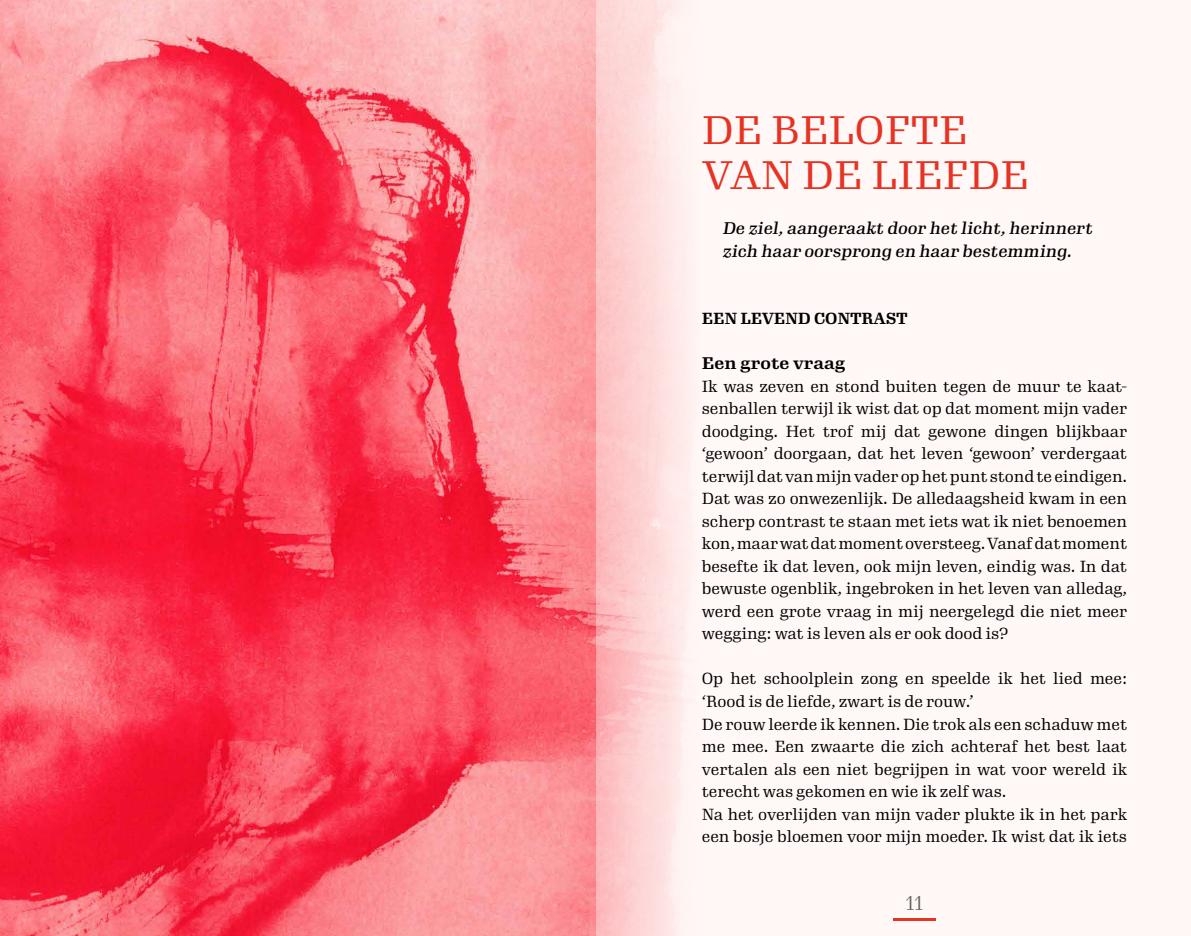
<style>
.page{position:relative;width:1191px;height:936px;background:#fff}
.page>*{position:absolute;margin:0;border:0;box-sizing:border-box;transform-origin:0 0}
.t1{font:39px/45px "Gimlet Text";color:#e63323}
.t2{font:300 19.5px "Gimlet Text Condensed";color:#646363}
.t3{font:italic 500 16.5px/22.5px "Gimlet Text";color:#000}
.t4{font:700 16.5px "Gimlet Text";color:#000}
.t5{font:15.75px/22.5px "Gimlet Text";letter-spacing:-.01em;color:#000;text-align:justify;scale:.95 1}
.t6{font:700 15.75px "Gimlet Text";letter-spacing:-.01em;color:#000;scale:.95 1}
</style>
<div class="page">
<div style="left:595px;top:0;width:596px;height:935px;background:#fff8f6"></div>
<img style="left:0;top:0;width:690px;height:935px">
<hr style="left:893px;top:918px;width:42px;height:2px;background:#e63323">
<hr style="left:256px;top:918px;width:42px;height:2px;background:#e63323">
<h1 class="t1" style="left:702px;top:105px;width:329px">DE BELOFTE<br>VAN DE LIEFDE</h1>
<p class="t3" style="left:723px;top:216px;width:371px">De ziel, aangeraakt door het licht, herinnert zich haar oorsprong en haar bestemming.</p>
<p class="t6" style="left:702px;top:307px;width:218px">EEN LEVEND CONTRAST</p>
<p class="t4" style="left:702px;top:352px;width:145px">Een grote vraag</p>
<p class="t5" style="left:702px;top:374px;width:449px">Ik was zeven en stond buiten tegen de muur te kaat&shy;senballen terwijl ik wist dat op dat moment mijn vader doodging. Het trof mij dat gewone dingen blijkbaar ‘gewoon’ doorgaan, dat het leven ‘gewoon’ verdergaat terwijl dat van mijn vader op het punt stond te eindigen.<br>Dat was zo onwezenlijk. De alledaagsheid kwam in een scherp contrast te staan met iets wat ik niet benoemen kon, maar wat dat moment oversteeg. Vanaf dat moment besefte ik dat leven, ook mijn leven, eindig was. In dat bewuste ogenblik, ingebroken in het leven van alledag, werd een grote vraag in mij neergelegd die niet meer wegging: wat is leven als er ook dood is?</p>
<p class="t5" style="left:702px;top:666px;width:449px;text-align:left">Op het schoolplein zong en speelde ik het lied mee: ‘Rood is de liefde, zwart is de rouw.’<br>De rouw leerde ik kennen. Die trok als een schaduw met me mee. Een zwaarte die zich achteraf het best laat vertalen als een niet begrijpen in wat voor wereld ik terecht was gekomen en wie ik zelf was.<br>Na het overlijden van mijn vader plukte ik in het park een bosje bloemen voor mijn moeder. Ik wist dat ik iets</p>
<p class="t2" style="left:906px;top:889px;width:19px">11</p>
</div>
